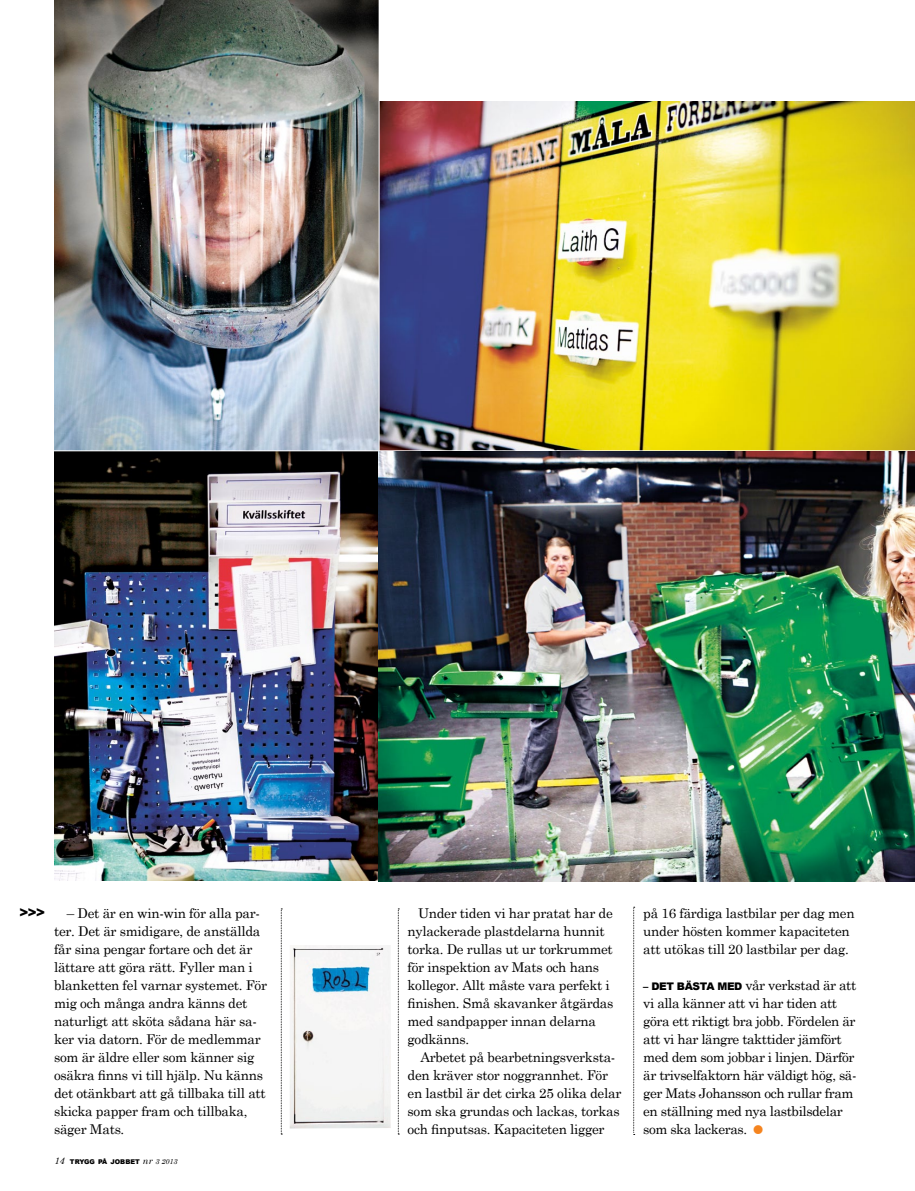
<style>
.page{position:relative;width:915px;height:1191px;background:#fff}
.page>*{position:absolute;margin:0;border:0;box-sizing:border-box;transform-origin:0 0}
.t1{font:13.5px/18px "Century Schoolbook";letter-spacing:-.02em;color:#000}
.t2{font:900 13.5px "Arial";color:#000}
.t3{font:900 6.45px "Arial";color:#000}
.s1{font-family:"Century Schoolbook";font-weight:400;font-style:italic;font-size:9.3px}
.s2{font-family:"Century Schoolbook";font-weight:400;font-style:italic;font-size:7.2px}
.s3{font-family:"Arial";font-weight:900;font-size:10.5px}
.s4{font-family:"Monotype Sorts";font-size:12px;color:#f5841f}
</style>
<div class="page">
<img style="left:289px;top:945px;width:101px;height:183px">
<img style="left:54px;top:451px;width:324px;height:429px">
<img style="left:379px;top:101px;width:535px;height:780px">
<img style="left:54px;top:0;width:324px;height:450px">
<hr style="left:46px;top:450px;width:868px;height:1px;background:#fff">
<svg style="left:281px;top:908px;width:1px;height:226px"></svg>
<svg style="left:398px;top:908px;width:1px;height:226px"></svg>
<svg style="left:633px;top:907px;width:1px;height:228px"></svg>
<p class="t2" style="left:19px;top:904px;width:27px">&gt;&gt;&gt;</p>
<p class="t1" style="left:54px;top:904px;width:214px;text-indent:13px">– Det är en win-win för alla par&shy;ter. Det är smidigare, de anställda får sina pengar fortare och det är lättare att göra rätt. Fyller man i blanketten fel varnar systemet. För mig och många andra känns det naturligt att sköta sådana här sa&shy;ker via datorn. För de medlemmar som är äldre eller som känner sig osäkra finns vi till hjälp. Nu känns det otänkbart att gå tillbaka till att skicka papper fram och tillbaka, säger Mats.</p>
<p class="t1" style="left:407px;top:904px;width:207px;text-indent:10px">Under tiden vi har pratat har de nylackerade plastdelarna hunnit torka. De rullas ut ur torkrummet för inspektion av Mats och hans kollegor. Allt måste vara perfekt i finishen. Små skavanker åtgärdas med sandpapper innan delarna godkänns.</p>
<p class="t1" style="left:407px;top:1048px;width:215px;text-indent:13px">Arbetet på bearbetningsverksta&shy;den kräver stor noggrannhet. För en lastbil är det cirka 25 olika delar som ska grundas och lackas, torkas och finputsas. Kapaciteten ligger</p>
<p class="t3" style="left:54px;top:1158px;width:125px"><span class="s1">14</span> TRYGG PÅ JOBBET <span class="s1">nr</span> <span class="s2">3 2013</span></p>
<p class="t1" style="left:643px;top:904px;width:213px">på 16 färdiga lastbilar per dag men under hösten kommer kapaciteten att utökas till 20 lastbilar per dag.</p>
<p class="t1" style="left:643px;top:976px;width:215px"><span class="s3">– DET BÄSTA MED</span> vår verkstad är att vi alla känner att vi har tiden att göra ett riktigt bra jobb. Fördelen är att vi har längre takttider jämfört med dem som jobbar i linjen. Därför är trivselfaktorn här väldigt hög, sä&shy;ger Mats Johansson och rullar fram en ställning med nya lastbilsdelar som ska lackeras. <span class="s4">l</span></p>
</div>
